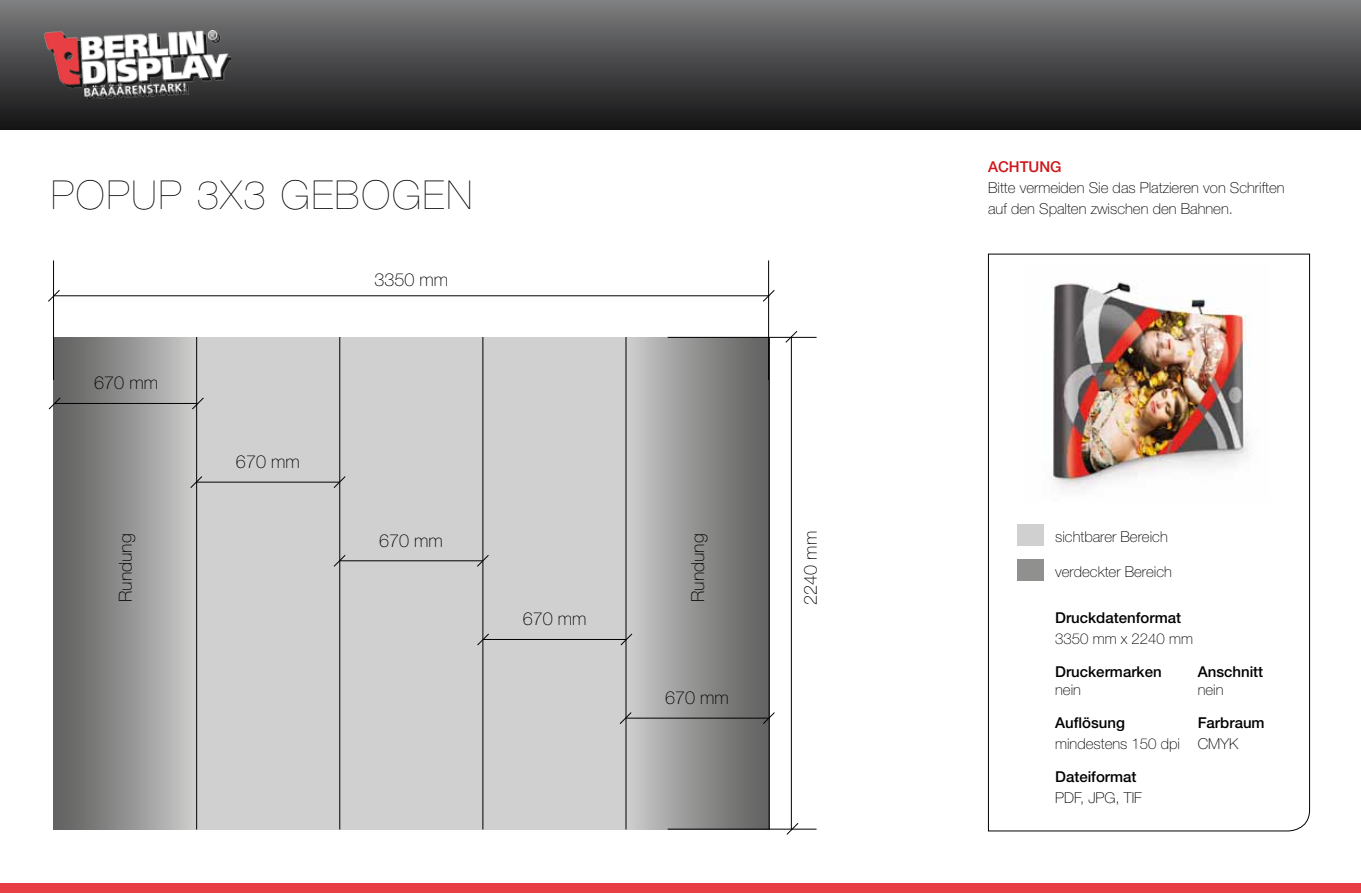
<style>
.page{position:relative;width:1361px;height:893px;background:#fff}
.page>*{position:absolute;margin:0;border:0;box-sizing:border-box;transform-origin:0 0}
.t1{font:200 39.9px "Helvetica Neue";letter-spacing:.05em;color:#000}
.t2{font:100 18px "Helvetica Neue";color:#000}
.t3{font:100 15px/21px "Helvetica Neue";color:#000}
.t4{font:500 15px "Helvetica Neue";color:#000}
.t5{font:500 15px "Helvetica Neue";color:#cd171a}
</style>
<div class="page">
<svg style="left:987px;top:253px;width:323px;height:579px"></svg>
<div style="left:1017px;top:524px;width:26px;height:21px;background:#d0d0d0"></div>
<div style="left:1017px;top:560px;width:26px;height:21px;background:#90908f"></div>
<div style="left:53px;top:337px;width:716px;height:492px;background:#d0d0d0"></div>
<div style="left:53px;top:337px;width:143px;height:492px;background:linear-gradient(to right,#5b5b5a,#cacaca)"></div>
<div style="left:626px;top:337px;width:143px;height:492px;background:linear-gradient(to right,#cccbcb,#5c5b5b)"></div>
<hr style="left:668px;top:829px;width:148px;height:1px;background:#000">
<hr style="left:668px;top:337px;width:148px;height:1px;background:#000">
<hr style="left:791px;top:337px;width:1px;height:492px;background:#000">
<svg style="left:785px;top:331px;width:12px;height:12px"></svg>
<svg style="left:786px;top:823px;width:12px;height:12px"></svg>
<hr style="left:53px;top:260px;width:1px;height:120px;background:#000">
<hr style="left:768px;top:260px;width:1px;height:120px;background:#000">
<hr style="left:53px;top:295px;width:716px;height:1px;background:#000">
<hr style="left:196px;top:482px;width:143px;height:1px;background:#000">
<svg style="left:333px;top:476px;width:13px;height:12px"></svg>
<svg style="left:190px;top:476px;width:12px;height:12px"></svg>
<hr style="left:339px;top:560px;width:144px;height:1px;background:#000">
<svg style="left:477px;top:555px;width:12px;height:12px"></svg>
<svg style="left:333px;top:555px;width:13px;height:12px"></svg>
<hr style="left:483px;top:639px;width:143px;height:1px;background:#000">
<svg style="left:620px;top:633px;width:12px;height:13px"></svg>
<svg style="left:477px;top:633px;width:12px;height:13px"></svg>
<hr style="left:625px;top:718px;width:143px;height:1px;background:#000">
<svg style="left:763px;top:712px;width:12px;height:12px"></svg>
<svg style="left:619px;top:712px;width:13px;height:12px"></svg>
<hr style="left:55px;top:403px;width:143px;height:1px;background:#000">
<svg style="left:192px;top:397px;width:12px;height:13px"></svg>
<svg style="left:48px;top:397px;width:13px;height:13px"></svg>
<svg style="left:762px;top:290px;width:13px;height:12px"></svg>
<svg style="left:48px;top:290px;width:12px;height:12px"></svg>
<hr style="left:769px;top:337px;width:1px;height:492px;background:#000">
<hr style="left:196px;top:337px;width:1px;height:492px;background:#000">
<hr style="left:339px;top:337px;width:1px;height:492px;background:#000">
<hr style="left:482px;top:337px;width:1px;height:492px;background:#000">
<hr style="left:625px;top:337px;width:1px;height:492px;background:#000">
<img style="left:1025px;top:264px;width:244px;height:238px">
<div style="left:0;top:0;width:1361px;height:130px;background:linear-gradient(to bottom,#7d7d7f,#131314)"></div>
<div style="left:0;top:883px;width:1361px;height:10px;background:#e83f44"></div>
<img style="left:45px;top:31px;width:185px;height:67px">
<h1 class="t1" style="left:51px;top:172px;width:423px">POPUP 3X3 GEBOGEN</h1>
<p class="t2" style="left:94px;top:373px;width:65px">670 mm</p>
<p class="t2" style="left:236px;top:451px;width:65px">670 mm</p>
<p class="t2" style="left:374px;top:269px;width:75px">3350 mm</p>
<p class="t2" style="left:379px;top:530px;width:65px">670 mm</p>
<p class="t2" style="left:115px;top:602px;width:70px;rotate:-90deg">Rundung</p>
<p class="t2" style="left:687px;top:602px;width:70px;rotate:-90deg">Rundung</p>
<p class="t2" style="left:523px;top:609px;width:65px">670 mm</p>
<p class="t2" style="left:665px;top:687px;width:65px">670 mm</p>
<p class="t2" style="left:800px;top:605px;width:75px;rotate:-90deg">2240 mm</p>
<p class="t5" style="left:988px;top:158px;width:75px">ACHTUNG</p>
<p class="t3" style="left:988px;top:177px;width:298px">Bitte vermeiden Sie das Platzieren von Schriften auf den Spalten zwischen den Bahnen.</p>
<p class="t3" style="left:1055px;top:526px;width:114px">sichtbarer Bereich</p>
<p class="t3" style="left:1055px;top:561px;width:118px">verdeckter Bereich</p>
<p class="t4" style="left:1055px;top:609px;width:127px">Druckdatenformat</p>
<p class="t3" style="left:1055px;top:628px;width:139px">3350 mm x 2240 mm</p>
<p class="t4" style="left:1055px;top:663px;width:108px">Druckermarken</p>
<p class="t4" style="left:1197px;top:663px;width:67px">Anschnitt</p>
<p class="t3" style="left:1055px;top:679px;width:27px">nein</p>
<p class="t3" style="left:1197px;top:679px;width:27px">nein</p>
<p class="t4" style="left:1055px;top:714px;width:71px">Auflösung</p>
<p class="t4" style="left:1197px;top:714px;width:68px">Farbraum</p>
<p class="t3" style="left:1055px;top:733px;width:184px">mindestens 150 dpi CMYK</p>
<p class="t4" style="left:1055px;top:768px;width:83px">Dateiformat</p>
<p class="t3" style="left:1055px;top:787px;width:88px">PDF, JPG, TIF</p>
</div>
